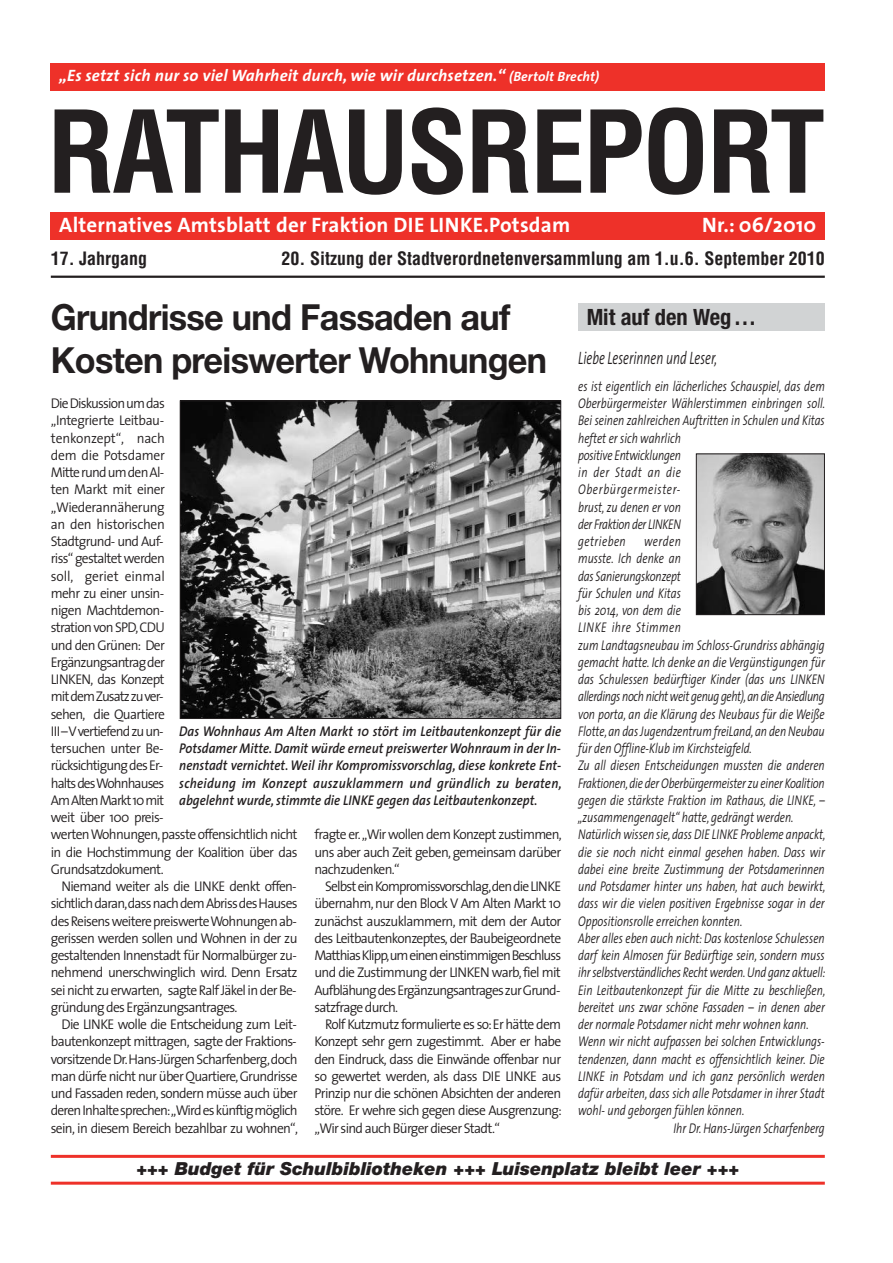
<style>
.page{position:relative;width:893px;height:1263px;background:#fff}
.page>*{position:absolute;margin:0;border:0;box-sizing:border-box;transform-origin:0 0}
.t1{font:700 condensed 111px "Helvetica";letter-spacing:-.025em;color:#231f20}
.t2{font:700 36px/43.2px "Helvetica Neue";letter-spacing:-.02em;color:#231f20;scale:.95 1}
.t3{font:700 condensed 22.5px "Helvetica Neue";color:#231f20}
.t4{font:700 21px "The Sans";letter-spacing:.01em;color:#fff}
.t5{font:700 condensed 18px "Helvetica";color:#231f20}
.t6{font:italic 900 18px "Helvetica Neue";color:#231f20}
.t7{font:italic 300 18px "The Sans";color:#231f20;scale:.69 1}
.t8{font:italic 700 16.5px "The Sans";letter-spacing:.01em;color:#fff}
.t9{font:300 14.1px/17.2px "The Sans";letter-spacing:-.05em;color:#231f20;text-align:justify;scale:.96 1}
.t10{font:italic 300 14.1px/17.2px "The Sans";color:#231f20;scale:.78 1}
.t11{font:italic 600 14.1px/17.2px "The Sans";color:#231f20;text-align:justify;scale:.9 1}
.t12{font:italic 300 14.1px "The Sans";letter-spacing:-.02em;color:#231f20;scale:.78 1}
.t13{font:italic 300 14.1px "The Sans";letter-spacing:-.03em;color:#231f20;scale:.78 1}
.t14{font:italic 300 14.1px "The Sans";letter-spacing:.04em;color:#231f20;scale:.78 1}
.s1{font-size:13.5px}
</style>
<div class="page">
<div style="left:51px;top:63px;width:774px;height:28px;background:#ee3129"></div>
<div style="left:51px;top:212px;width:774px;height:28px;background:#ee3129"></div>
<hr style="left:51px;top:276px;width:774px;height:2px;background:#231f20">
<div style="left:578px;top:303px;width:247px;height:28px;background:#d1d3d4"></div>
<img style="left:182px;top:402px;width:377px;height:315px">
<div style="left:180px;top:400px;width:381px;height:319px;border:1px solid #231f20"></div>
<img style="left:698px;top:456px;width:125px;height:157px">
<div style="left:696px;top:454px;width:129px;height:161px;border:1px solid #231f20"></div>
<hr style="left:51px;top:1155px;width:774px;height:3px;background:#ee3129">
<hr style="left:51px;top:1182px;width:774px;height:3px;background:#ee3129">
<p class="t8" style="left:59px;top:68px;width:541px">„Es setzt sich nur so viel Wahrheit durch, wie wir durchsetzen.“ <span class="s1">(Bertolt Brecht)</span></p>
<h1 class="t1" style="left:47px;top:109px;width:779px">RATHAUSREPORT</h1>
<h3 class="t4" style="left:59px;top:216px;width:512px">Alternatives Amtsblatt der Fraktion DIE LINKE.Potsdam</h3>
<h3 class="t4" style="left:702px;top:216px;width:116px">Nr.: 06/2010</h3>
<p class="t5" style="left:51px;top:251px;width:98px">17. Jahrgang</p>
<p class="t5" style="left:282px;top:251px;width:545px">20. Sitzung der Stadtverordnetenversammlung am 1.u.6. September 2010</p>
<h2 class="t2" style="left:51px;top:299px;width:524px">Grundrisse und Fassaden auf<br>Kosten preiswerter Wohnungen</h2>
<p class="t9" style="left:51px;top:396px;width:258px;text-align:left">Die Diskussion um das<br>„Integrierte Leitbau-<br>tenkonzept“, nach<br>dem die Potsdamer<br>Mitte rund um den Al-<br>ten Markt mit einer<br>„Wiederannäherung<br>an den historischen<br>Stadtgrund- und Auf-<br>riss“ gestaltet werden<br>soll, geriet einmal<br>mehr zu einer unsin-<br>nigen Machtdemon -<br>stration von SPD, CDU<br>und den Grünen: Der<br>Ergänzungsantrag der<br>LINKEN, das Konzept<br>mit dem Zusatz zu ver-<br>sehen, die Quartiere<br>III – V vertiefend zu un-<br>tersuchen unter Be-<br>rücksichtigung des Er-<br>halts des Wohnhauses<br>Am Alten Markt 10 mit<br>weit über 100 preis-<br>werten Wohnungen, passte offensichtlich nicht in die Hochstimmung der Koalition über das<br>Grundsatzdokument.</p>
<p class="t9" style="left:51px;top:879px;width:258px;text-indent:11px">Niemand weiter als die LINKE denkt offen&shy;sichtlich daran,dass nach dem Abriss des Hauses des Reisens weitere preiswerte Wohnungen ab&shy;gerissen werden sollen und Wohnen in der zu gestaltenden Innenstadt für Normalbürger zu&shy;nehmend unerschwinglich wird. Denn Ersatz sei nicht zu erwarten, sagte Ralf Jäkel in der Be&shy;gründung des Ergänzungsantrages.</p>
<p class="t9" style="left:51px;top:1017px;width:259px;text-indent:11px">Die LINKE wolle die Entscheidung zum Leit&shy;bautenkonzept mittragen, sagte der Fraktions&shy;vorsitzende Dr. Hans-Jürgen Scharfenberg, doch man dürfe nicht nur über Quartiere, Grundrisse und Fassaden reden, sondern müsse auch über deren Inhalte sprechen:„Wird es künftig möglich sein, in diesem Bereich bezahlbar zu wohnen“,</p>
<p class="t11" style="left:179px;top:724px;width:426px">Das Wohnhaus Am Alten Markt 10 stört im Leitbautenkonzept für die Potsdamer Mitte. Damit würde erneut preiswerter Wohnraum in der In&shy;nenstadt vernichtet. Weil ihr Kompromissvorschlag, diese konkrete Ent&shy;scheidung im Konzept auszuklammern und gründlich zu beraten, abgelehnt wurde, stimmte die LINKE gegen das Leitbautenkonzept.</p>
<p class="t9" style="left:314px;top:827px;width:259px">fragte er. „Wir wollen dem Konzept zustimmen, uns aber auch Zeit geben, gemeinsam darüber nachzudenken.“</p>
<p class="t9" style="left:314px;top:879px;width:258px;text-indent:11px">Selbst ein Kompromissvorschlag,den die LINKE übernahm, nur den Block V Am Alten Markt 10 zunächst auszuklammern, mit dem der Autor des Leitbautenkonzeptes, der Baubeigeordnete Matthias Klipp,um einen einstimmigen Beschluss und die Zustimmung der LINKEN warb, fiel mit Aufblähung des Ergänzungsantrages zur Grund&shy;satzfrage durch.</p>
<p class="t9" style="left:314px;top:1017px;width:259px;text-indent:11px">Rolf Kutzmutz formulierte es so: Er hätte dem Konzept sehr gern zugestimmt. Aber er habe den Eindruck, dass die Einwände offenbar nur so gewertet werden, als dass DIE LINKE aus Prinzip nur die schönen Absichten der anderen störe. Er wehre sich gegen diese Ausgrenzung: „Wir sind auch Bürger dieser Stadt.“</p>
<h3 class="t3" style="left:587px;top:309px;width:171px">Mit auf den Weg…</h3>
<p class="t7" style="left:578px;top:351px;width:203px">Liebe Leserinnen und Leser,</p>
<p class="t10" style="left:578px;top:379px;width:318px">es ist eigentlich ein lächerliches Schauspiel, das dem<br>Oberbürgermeister Wählerstimmen einbringen soll.<br>Bei seinen zahlreichen Auftritten in Schulen und Kitas heftet er sich wahrlich<br>positive Entwicklungen<br>in der Stadt an die<br>Oberbürgermeister-<br>brust, zu denen er von<br>der Fraktion der LINKEN<br>getrieben</p>
<p class="t10" style="left:644px;top:534px;width:49px">werden</p>
<p class="t10" style="left:578px;top:551px;width:133px">musste. Ich denke an</p>
<p class="t10" style="left:578px;top:569px;width:133px">das Sanierungskonzept</p>
<p class="t10" style="left:578px;top:586px;width:133px">für Schulen und Kitas</p>
<p class="t10" style="left:578px;top:603px;width:133px">bis 2014, von dem die</p>
<p class="t14" style="left:578px;top:622px;width:133px">LINKE ihre Stimmen</p>
<p class="t10" style="left:578px;top:638px;width:318px">zum Landtagsneubau im Schloss-Grundriss abhängig</p>
<p class="t10" style="left:578px;top:655px;width:318px">gemacht hatte. Ich denke an die Vergünstigungen für</p>
<p class="t10" style="left:578px;top:672px;width:318px">das Schulessen bedürftiger Kinder (das uns LINKEN</p>
<p class="t13" style="left:578px;top:691px;width:317px">allerdings noch nicht weit genug geht), an die Ansiedlung</p>
<p class="t10" style="left:578px;top:707px;width:318px">von porta, an die Klärung des Neubaus für die Weiße</p>
<p class="t10" style="left:578px;top:724px;width:318px">Flotte, an das Jugendzentrum freiLand, an den Neubau</p>
<p class="t10" style="left:578px;top:741px;width:224px">für den Offline-Klub im Kirchsteigfeld.</p>
<p class="t10" style="left:578px;top:758px;width:318px">Zu all diesen Entscheidungen mussten die anderen</p>
<p class="t12" style="left:578px;top:777px;width:318px">Fraktionen, die der Oberbürgermeister zu einer Koalition</p>
<p class="t10" style="left:578px;top:793px;width:318px">gegen die stärkste Fraktion im Rathaus, die LINKE, –</p>
<p class="t10" style="left:578px;top:810px;width:278px">„zusammengenagelt“ hatte, gedrängt werden.</p>
<p class="t10" style="left:578px;top:827px;width:318px">Natürlich wissen sie, dass DIE LINKE Probleme anpackt,</p>
<p class="t10" style="left:578px;top:845px;width:318px">die sie noch nicht einmal gesehen haben. Dass wir</p>
<p class="t10" style="left:578px;top:862px;width:318px">dabei eine breite Zustimmung der Potsdamerinnen</p>
<p class="t10" style="left:578px;top:879px;width:318px">und Potsdamer hinter uns haben, hat auch bewirkt,</p>
<p class="t10" style="left:578px;top:896px;width:318px">dass wir die vielen positiven Ergebnisse sogar in der</p>
<p class="t10" style="left:578px;top:914px;width:212px">Oppositionsrolle erreichen konnten.</p>
<p class="t10" style="left:578px;top:931px;width:318px">Aber alles eben auch nicht: Das kostenlose Schulessen</p>
<p class="t10" style="left:578px;top:948px;width:318px">darf kein Almosen für Bedürftige sein, sondern muss</p>
<p class="t10" style="left:578px;top:965px;width:318px">ihr selbstverständliches Recht werden. Und ganz aktuell:</p>
<p class="t10" style="left:578px;top:983px;width:318px">Ein Leitbautenkonzept für die Mitte zu beschließen,</p>
<p class="t10" style="left:578px;top:1000px;width:318px">bereitet uns zwar schöne Fassaden – in denen aber</p>
<p class="t10" style="left:578px;top:1017px;width:297px">der normale Potsdamer nicht mehr wohnen kann.</p>
<p class="t10" style="left:578px;top:1034px;width:318px">Wenn wir nicht aufpassen bei solchen Entwicklungs-</p>
<p class="t10" style="left:578px;top:1052px;width:318px">tendenzen, dann macht es offensichtlich keiner. Die</p>
<p class="t10" style="left:578px;top:1069px;width:318px">LINKE in Potsdam und ich ganz persönlich werden</p>
<p class="t10" style="left:578px;top:1086px;width:317px">dafür arbeiten, dass sich alle Potsdamer in ihrer Stadt</p>
<p class="t10" style="left:578px;top:1103px;width:215px">wohl- und geborgen fühlen können.</p>
<p class="t10" style="left:673px;top:1121px;width:196px">Ihr Dr. Hans-Jürgen Scharfenberg</p>
<p class="t6" style="left:136px;top:1162px;width:604px">+++ Budget für Schulbibliotheken +++ Luisenplatz bleibt leer +++</p>
</div>
